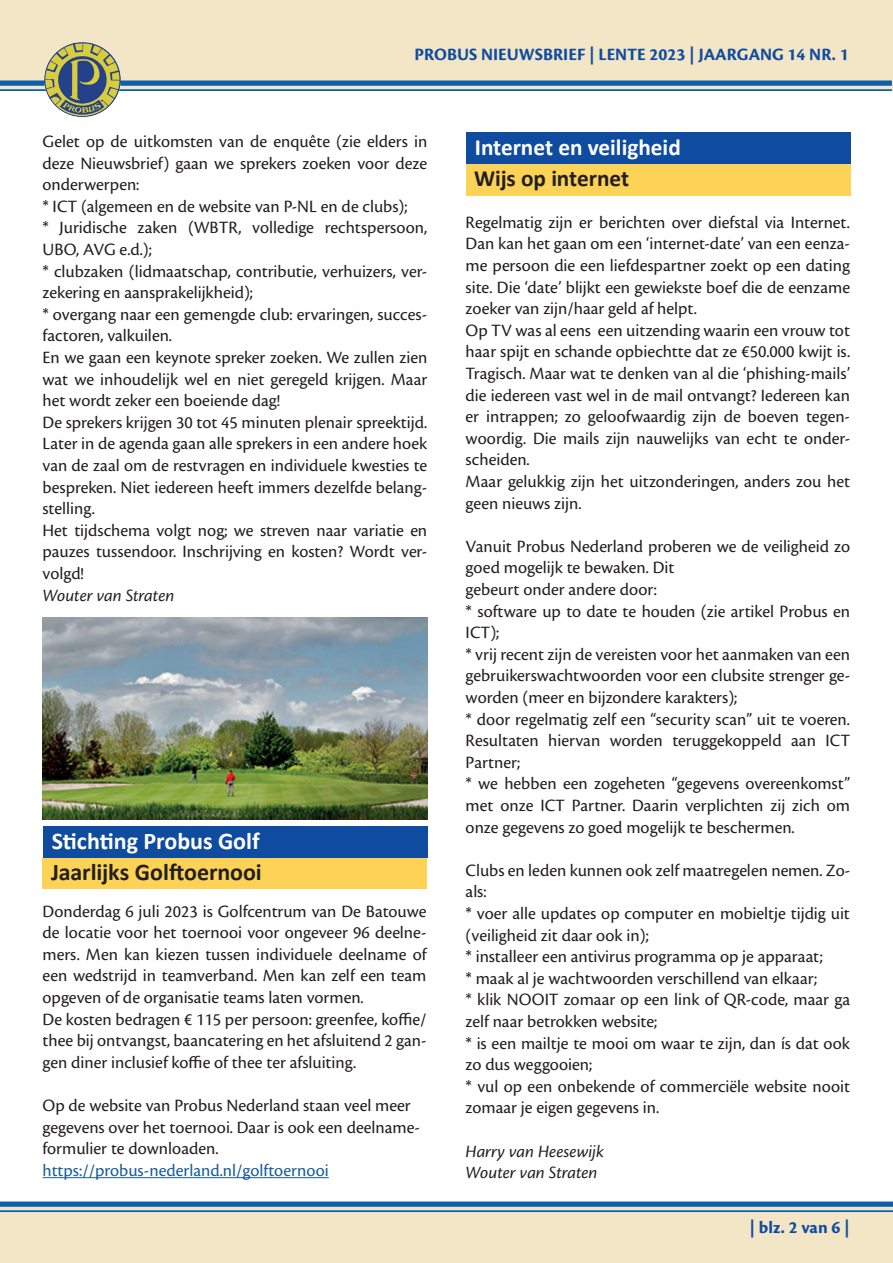
<style>
.page{position:relative;width:893px;height:1263px;background:#fff}
.page>*{position:absolute;margin:0;border:0;box-sizing:border-box;transform-origin:0 0}
.t1{font:700 24px "Calibri";letter-spacing:-.005em;color:#231f20}
.t2{font:700 24px "Calibri";color:#fff}
.t3{font:700 23.25px "Calibri";color:#fff}
.t4{font:700 23.25px "Calibri";letter-spacing:-.005em;color:#231f20}
.t5{font:18px/21.6px "Cronos Pro";color:#231f20}
.t6{font:700 18px "Cronos Pro";color:#0f4ca0}
.t7{font:italic 18px/21.6px "Cronos Pro";letter-spacing:-.005em;color:#231f20}
.t8{font:18px "Cronos Pro";color:#175d9e}
</style>
<div class="page">
<div style="left:0;top:1207px;width:893px;height:56px;background:#f3e6c6"></div>
<div style="left:0;top:0;width:893px;height:91px;background:#f3e6c6"></div>
<div style="left:0;top:1201px;width:893px;height:6px;background:#0d5eab"></div>
<hr style="left:0;top:1210px;width:893px;height:2px;background:#0d5eab">
<div style="left:0;top:80px;width:892px;height:6px;background:#0d5eab"></div>
<hr style="left:0;top:89px;width:892px;height:2px;background:#0d5eab">
<img style="left:40px;top:42px;width:84px;height:75px">
<div style="left:466px;top:164px;width:384px;height:32px;background:#fcd356"></div>
<div style="left:466px;top:132px;width:384px;height:32px;background:#0f4ca0"></div>
<hr style="left:43px;top:1177px;width:286px;height:1px;background:#175d9e">
<div style="left:43px;top:857px;width:384px;height:32px;background:#fcd356"></div>
<div style="left:43px;top:826px;width:384px;height:32px;background:#0f4ca0"></div>
<img style="left:43px;top:618px;width:384px;height:202px">
<p class="t6" style="left:415px;top:44px;width:436px">PROBUS NIEUWSBRIEF | LENTE 2023 | JAARGANG 14 NR. 1</p>
<p class="t5" style="left:43px;top:131px;width:386px">Gelet op de uitkomsten van de enquête (zie elders in deze Nieuwsbrief) gaan we sprekers zoeken voor deze onderwerpen:<br>* ICT (algemeen en de website van P-NL en de clubs);<br>* Juridische zaken (WBTR, volledige rechtspersoon, UBO, AVG e.d.);<br>* clubzaken (lidmaatschap, contributie, verhuizers, ver&shy;zekering en aansprakelijkheid);<br>* overgang naar een gemengde club: ervaringen, succes&shy;factoren, valkuilen.<br>En we gaan een keynote spreker zoeken. We zullen zien wat we inhoudelijk wel en niet geregeld krijgen. Maar het wordt zeker een boeiende dag!<br>De sprekers krijgen 30 tot 45 minuten plenair spreektijd.<br>Later in de agenda gaan alle sprekers in een andere hoek van de zaal om de restvragen en individuele kwesties te bespreken. Niet iedereen heeft immers dezelfde belang&shy;stelling.<br>Het tijdschema volgt nog; we streven naar variatie en pauzes tussendoor. Inschrijving en kosten? Wordt ver&shy;volgd!</p>
<p class="t7" style="left:43px;top:584px;width:133px">Wouter van Straten</p>
<h1 class="t2" style="left:52px;top:824px;width:209px">Stichting Probus Golf</h1>
<h1 class="t1" style="left:51px;top:855px;width:212px">Jaarlijks Golftoernooi</h1>
<p class="t5" style="left:43px;top:900px;width:385px">Donderdag 6 juli 2023 is Golfcentrum van De Batouwe de locatie voor het toernooi voor ongeveer 96 deelne&shy;mers. Men kan kiezen tussen individuele deelname of een wedstrijd in teamverband. Men kan zelf een team opgeven of de organisatie teams laten vormen.<br>De kosten bedragen € 115 per persoon: greenfee, koffie/ thee bij ontvangst, baancatering en het afsluitend 2 gan&shy;gen diner inclusief koffie of thee ter afsluiting.</p>
<p class="t5" style="left:43px;top:1095px;width:379px">Op de website van Probus Nederland staan veel meer gegevens over het toernooi. Daar is ook een deelname&shy;formulier te downloaden.</p>
<p class="t8" style="left:43px;top:1160px;width:288px">https://probus-nederland.nl/golftoernooi</p>
<p class="t3" style="left:475px;top:131px;width:208px">Internet en veiligheid</p>
<p class="t4" style="left:474px;top:162px;width:157px">Wijs op internet</p>
<p class="t5" style="left:466px;top:211px;width:386px">Regelmatig zijn er berichten over diefstal via Internet.<br>Dan kan het gaan om een ‘internet-date’ van een eenza&shy;me persoon die een liefdespartner zoekt op een dating site. Die ‘date’ blijkt een gewiekste boef die de eenzame zoeker van zijn/haar geld af helpt.<br>Op TV was al eens een uitzending waarin een vrouw tot haar spijt en schande opbiechtte dat ze €50.000 kwijt is.<br>Tragisch. Maar wat te denken van al die ‘phishing-mails’ die iedereen vast wel in de mail ontvangt? Iedereen kan er intrappen; zo geloofwaardig zijn de boeven tegen&shy;woordig. Die mails zijn nauwelijks van echt te onder&shy;scheiden.<br>Maar gelukkig zijn het uitzonderingen, anders zou het geen nieuws zijn.</p>
<p class="t5" style="left:466px;top:535px;width:386px">Vanuit Probus Nederland proberen we de veiligheid zo goed mogelijk te bewaken. Dit<br>gebeurt onder andere door:<br>* software up to date te houden (zie artikel Probus en ICT);<br>* vrij recent zijn de vereisten voor het aanmaken van een gebruikerswachtwoorden voor een clubsite strenger ge&shy;worden (meer en bijzondere karakters);<br>* door regelmatig zelf een “security scan” uit te voeren.<br>Resultaten hiervan worden teruggekoppeld aan ICT Partner;<br>* we hebben een zogeheten “gegevens overeenkomst” met onze ICT Partner. Daarin verplichten zij zich om onze gegevens zo goed mogelijk te beschermen.</p>
<p class="t5" style="left:466px;top:859px;width:386px">Clubs en leden kunnen ook zelf maatregelen nemen. Zo&shy;als:<br>* voer alle updates op computer en mobieltje tijdig uit (veiligheid zit daar ook in);<br>* installeer een antivirus programma op je apparaat;<br>* maak al je wachtwoorden verschillend van elkaar;<br>* klik NOOIT zomaar op een link of QR-code, maar ga zelf naar betrokken website;<br>* is een mailtje te mooi om waar te zijn, dan ís dat ook zo dus weggooien;<br>* vul op een onbekende of commerciële website nooit zomaar je eigen gegevens in.</p>
<p class="t7" style="left:466px;top:1140px;width:140px">Harry van Heesewijk<br>Wouter van Straten</p>
<p class="t6" style="left:749px;top:1217px;width:102px">| blz. 2 van 6 |</p>
</div>
